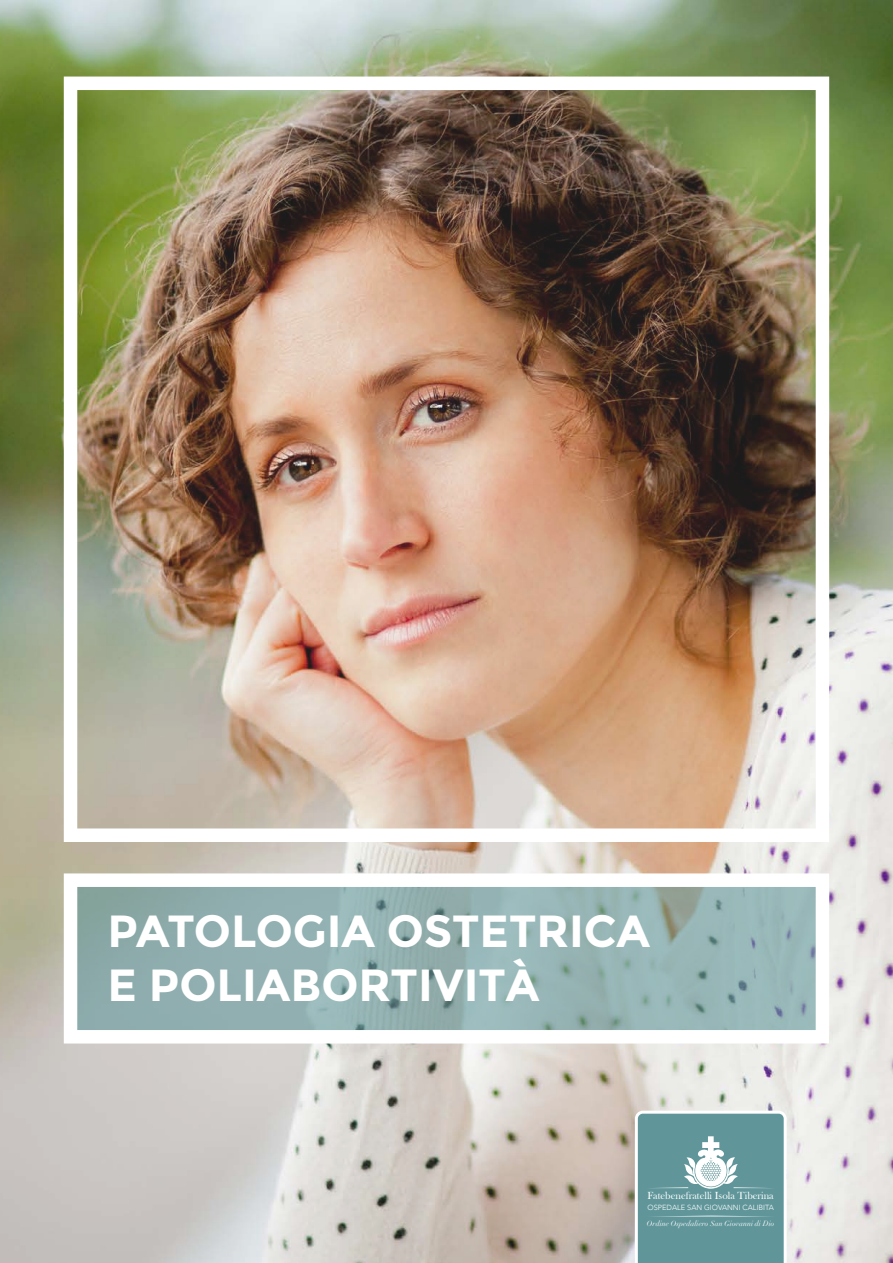
<style>
.page{position:relative;width:893px;height:1263px;background:#fff}
.page>*{position:absolute;margin:0;border:0;box-sizing:border-box;transform-origin:0 0}
.t1{font:700 45px/54px "Montserrat";color:#fff}
.t2{font:10.65px "Bask Old Face";color:#fff}
.t3{font:italic 7.5px "Didot";letter-spacing:.01em;color:#fff}
.t4{font:300 7.5px "Avenir";color:#fff}
</style>
<div class="page">
<img style="left:0;top:0;width:893px;height:1263px">
<img style="left:64px;top:77px;width:765px;height:765px">
<svg style="left:64px;top:873px;width:765px;height:170px;fill:#96b5b5"></svg>
<svg style="left:635px;top:1111px;width:152px;height:152px;background:#72a2a6"></svg>
<p class="t1" style="left:108px;top:905px;width:544px">PATOLOGIA OSTETRICA<br>E POLIABORTIVITÀ</p>
<p class="t2" style="left:647px;top:1189px;width:128px">Fatebenefratelli Isola Tiberina</p>
<p class="t4" style="left:647px;top:1203px;width:128px">OSPEDALE SAN GIOVANNI CALIBITA</p>
<p class="t3" style="left:647px;top:1219px;width:129px">Ordine Ospedaliero San Giovanni di Dio</p>
</div>
